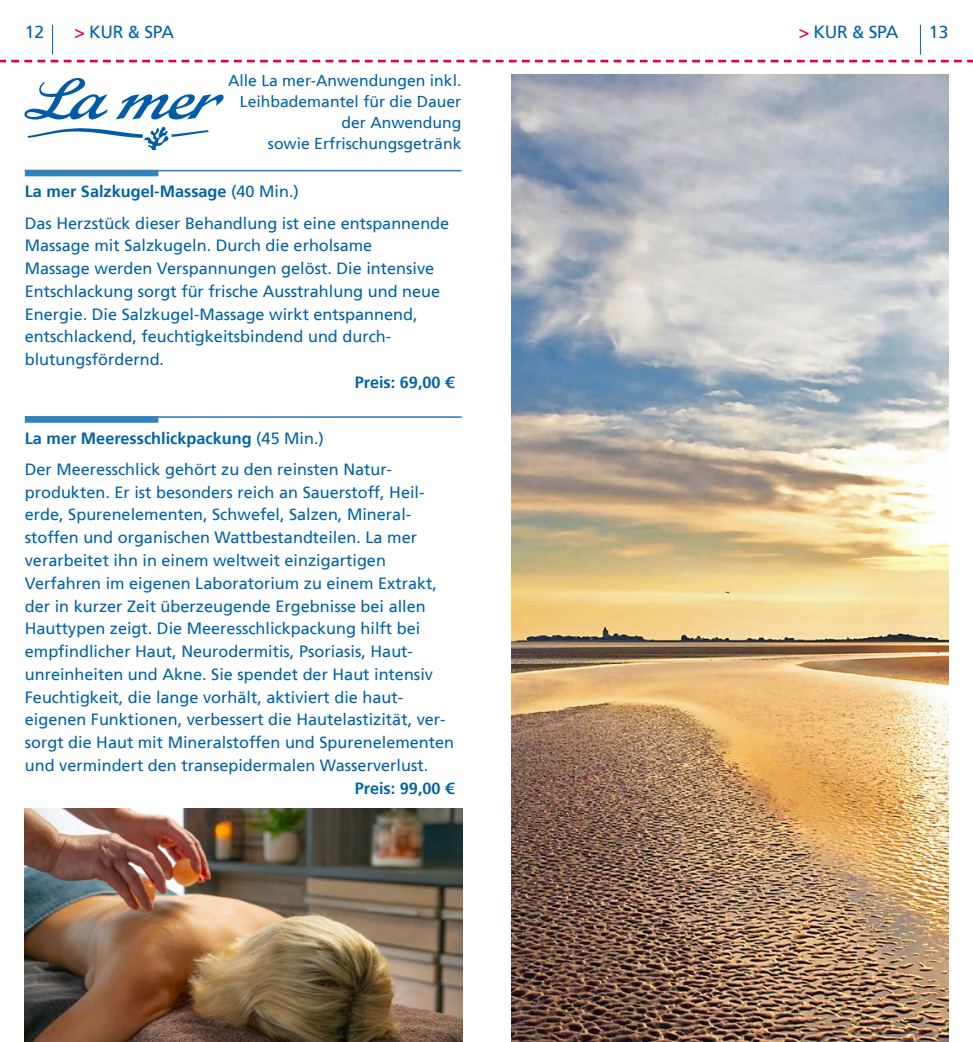
<style>
.page{position:relative;width:973px;height:1042px;background:#fff}
.page>*{position:absolute;margin:0;border:0;box-sizing:border-box;transform-origin:0 0}
.t1{font:17.5px "Frutiger LT";letter-spacing:-.02em;color:#0063a7}
.t2{font:16.28px/22.8px "Frutiger LT";color:#0063a7}
.t3{font:700 16.28px "Frutiger LT";color:#0063a7}
.t4{font:15.75px/21px "Frutiger LT";color:#0063a7;text-align:right}
.s1{color:#dc0046}
.s2{font-weight:700}
</style>
<div class="page">
<svg style="left:0;top:60px;width:972px;height:2px"></svg>
<hr style="left:52px;top:25px;width:1px;height:30px;background:#0063a7">
<hr style="left:919px;top:25px;width:1px;height:30px;background:#0063a7">
<hr style="left:25px;top:170px;width:436px;height:1px;background:#3283bd">
<div style="left:25px;top:170px;width:133px;height:6px;background:#3283bd"></div>
<hr style="left:25px;top:416px;width:436px;height:2px;background:#3283bd">
<div style="left:25px;top:416px;width:133px;height:7px;background:#3283bd"></div>
<img style="left:25px;top:79px;width:199px;height:70px">
<img style="left:25px;top:809px;width:437px;height:233px">
<img style="left:511px;top:74px;width:436px;height:968px">
<p class="t1" style="left:25px;top:22px;width:21px">12</p>
<p class="t1" style="left:74px;top:22px;width:101px"><span class="s1">&gt;</span> KUR &amp; SPA</p>
<p class="t1" style="left:798px;top:22px;width:101px"><span class="s1">&gt;</span> KUR &amp; SPA</p>
<p class="t1" style="left:928px;top:22px;width:21px">13</p>
<p class="t4" style="left:228px;top:70px;width:235px">Alle La mer-Anwendungen inkl.<br>Leihbademantel für die Dauer der Anwendung<br>sowie Erfrischungsgetränk</p>
<p class="t2" style="left:25px;top:176px;width:426px;line-height:31.2px"><span class="s2">La mer Salzkugel-Massage</span> (40 Min.)<br>Das Herzstück dieser Behandlung ist eine entspannende</p>
<p class="t2" style="left:25px;top:234px;width:417px">Massage mit Salzkugeln. Durch die erholsame Massage werden Verspannungen gelöst. Die intensive Entschlackung sorgt für frische Ausstrahlung und neue Energie. Die Salzkugel-Massage wirkt entspannend, entschlackend, feuchtigkeitsbindend und durch&shy;blutungsfördernd.</p>
<p class="t3" style="left:355px;top:373px;width:101px">Preis: 69,00 €</p>
<p class="t2" style="left:25px;top:422px;width:367px;line-height:31.2px"><span class="s2">La mer Meeresschlickpackung</span> (45 Min.)<br>Der Meeresschlick gehört zu den reinsten Natur-</p>
<p class="t2" style="left:25px;top:481px;width:431px">produkten. Er ist besonders reich an Sauerstoff, Heil&shy;erde, Spurenelementen, Schwefel, Salzen, Mineral&shy;stoffen und organischen Wattbestandteilen. La mer verarbeitet ihn in einem weltweit einzigartigen Verfahren im eigenen Laboratorium zu einem Extrakt, der in kurzer Zeit überzeugende Ergebnisse bei allen Hauttypen zeigt. Die Meeresschlickpackung hilft bei empfindlicher Haut, Neurodermitis, Psoriasis, Haut&shy;unreinheiten und Akne. Sie spendet der Haut intensiv Feuchtigkeit, die lange vorhält, aktiviert die haut&shy;eigenen Funktionen, verbessert die Hautelastizität, ver&shy;sorgt die Haut mit Mineralstoffen und Spurenelementen und vermindert den transepidermalen Wasserverlust.</p>
<p class="t3" style="left:355px;top:778px;width:101px">Preis: 99,00 €</p>
</div>
